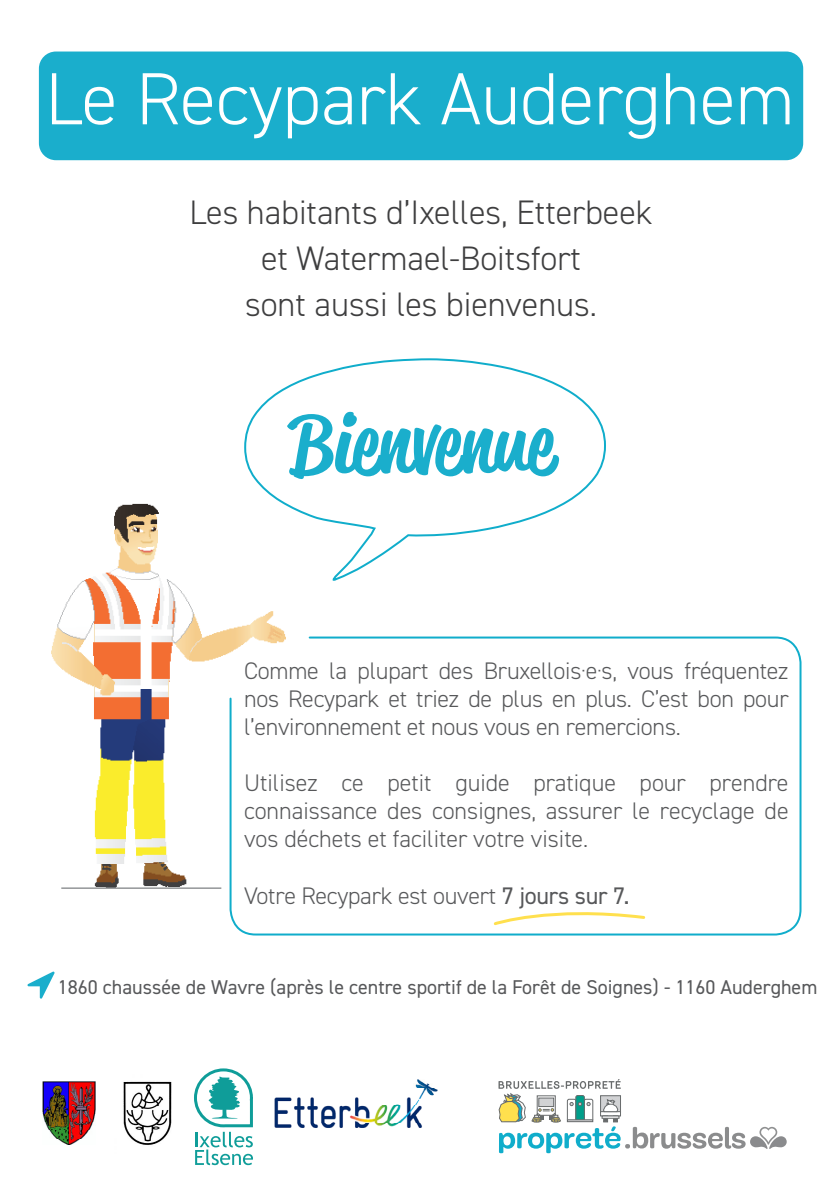
<style>
.page{position:relative;width:840px;height:1191px;background:#fff}
.page>*{position:absolute;margin:0;border:0;box-sizing:border-box;transform-origin:0 0}
.t1{font:500 78px "Reklame Script";color:#1aaecc}
.t2{font:300 74px "DIN2014";color:#fff}
.t3{font:300 34px "DIN2014";color:#3e3e3f}
.t4{font:300 24px/28px "DIN2014";letter-spacing:-.01em;color:#57585a;text-align:justify}
.t5{font:20px "DIN2014";color:#57585a}
.s1{font-weight:400}
</style>
<div class="page">
<img style="left:51px;top:503px;width:234px;height:384px">
<div style="left:39px;top:52px;width:763px;height:108px;background:#1aaecc;border-radius:17px"></div>
<svg style="left:498px;top:1079px;width:288px;height:74px"></svg>
<img style="left:42px;top:1081px;width:54px;height:63px">
<img style="left:123px;top:1081px;width:49px;height:64px">
<svg style="left:194px;top:1068px;width:59px;height:97px"></svg>
<img style="left:274px;top:1079px;width:164px;height:49px">
<svg style="left:27px;top:971px;width:28px;height:27px"></svg>
<hr style="left:61px;top:887px;width:160px;height:2px;background:#939698">
<svg style="left:228px;top:635px;width:574px;height:301px"></svg>
<svg style="left:243px;top:358px;width:363px;height:226px"></svg>
<p class="t2" style="left:45px;top:54px;width:750px">Le Recypark Auderghem</p>
<p class="t3" style="left:189px;top:192px;width:464px">Les habitants d’Ixelles, Etterbeek</p>
<p class="t3" style="left:261px;top:238px;width:321px">et Watermael-Boitsfort</p>
<p class="t3" style="left:245px;top:284px;width:353px">sont aussi les bienvenus.</p>
<p class="t1" style="left:288px;top:390px;width:267px">Bienvenue</p>
<p class="t4" style="left:244px;top:657px;width:545px">Comme la plupart des Bruxellois·e·s, vous fréquentez nos Recypark et triez de plus en plus. C’est bon pour l’environnement et nous vous en remercions.</p>
<p class="t4" style="left:244px;top:769px;width:546px">Utilisez ce petit guide pratique pour prendre connaissance des consignes, assurer le recyclage de vos déchets et faciliter votre visite.</p>
<p class="t4" style="left:244px;top:882px;width:386px">Votre Recypark est ouvert <span class="s1">7 jours sur 7.</span></p>
<p class="t5" style="left:58px;top:974px;width:760px">1860 chaussée de Wavre (après le centre sportif de la Forêt de Soignes) - 1160 Auderghem</p>
</div>
